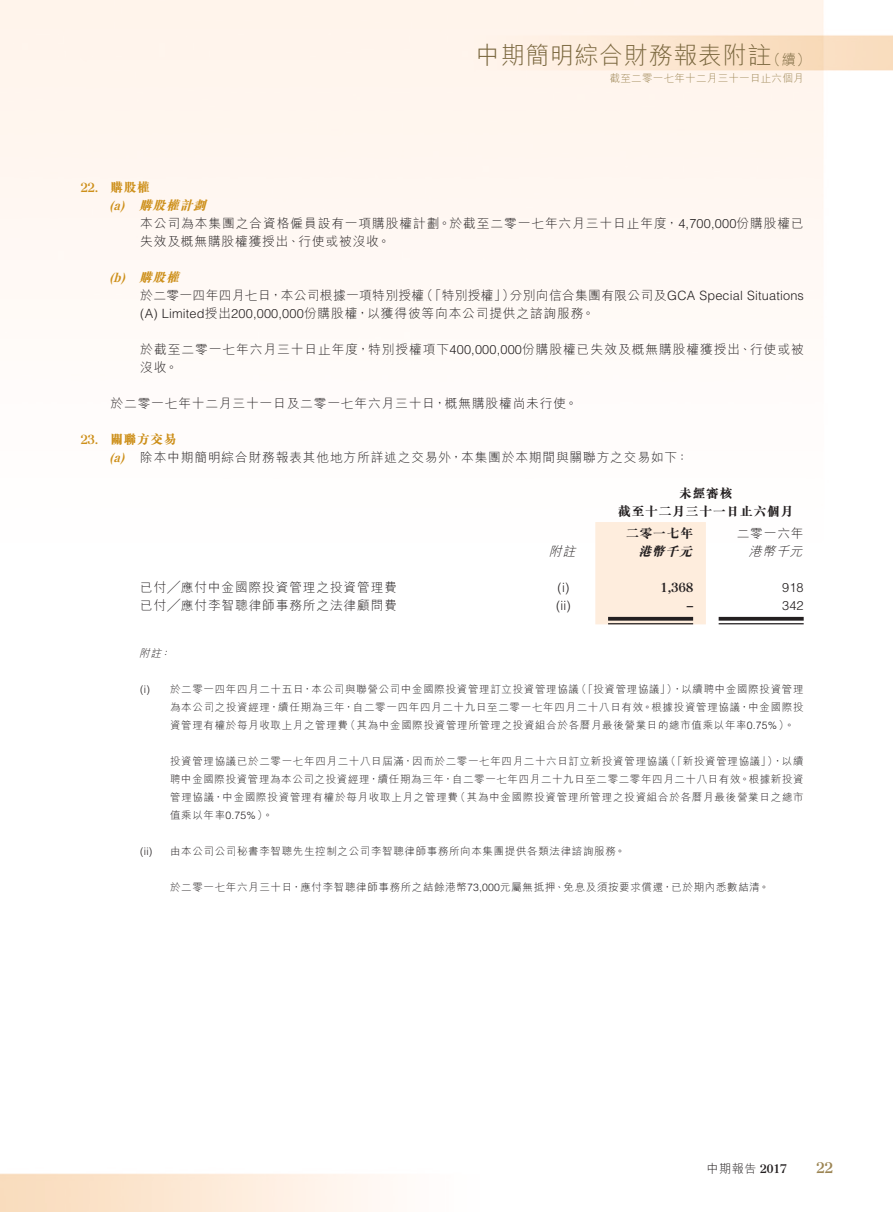
<style>
.page{position:relative;width:893px;height:1212px;background:#fff}
.page>*{position:absolute;margin:0;border:0;box-sizing:border-box;transform-origin:0 0}
.t1{font:300 24px "M Hei HK";letter-spacing:.03em;color:#79663d}
.t2{font:700 15px "Else NPL Std";color:#9b8452}
.t3{font:300 14.25px "M Hei HK";color:#79663d}
.Notes_section_body_t{font:300 12.75px/18px "M Hei HK";letter-spacing:.065em;color:#231f20}
.Notes_section_body_t-2{font:300 12.75px/18px "M Hei HK";letter-spacing:.045em;color:#231f20}
.Notes_section_body_t-3{font:300 12.75px "Helvetica LT Std";letter-spacing:.015em;color:#231f20}
.Notes_HD2{font:300 12.75px "M Hei HK";letter-spacing:.065em;color:#231f20}
.Notes_section_body_t-4{font:800 12.75px "M Sung HK";letter-spacing:.065em;color:#231f20}
.Notes_HD2-2{font:italic 700 12.75px "Else NPL Std";color:#cd8f19}
.Notes_HD1{font:800 12.75px "M Sung HK";letter-spacing:.045em;color:#cd8f19}
.Notes_HD2-3{font:italic 800 12.75px "M Sung HK";color:#cd8f19}
.Notes_HD1-2{font:700 12.75px "Else NPL Std";color:#cd8f19}
.Notes_section_body_t-5{font:italic 300 12.75px "M Hei HK";color:#231f20}
.Notes_section_body_t-6{font:700 12.75px "Else NPL Std";color:#231f20}
.Notes_section_body_t-7{font:italic 800 12.75px "M Sung HK";color:#231f20}
.t4{font:300 12px "M Hei HK";color:#231f20}
.Notes__small{font:300 10.5px/18px "M Hei HK";letter-spacing:.065em;color:#231f20}
.t5{font:300 10.5px "M Hei HK";letter-spacing:.03em;color:#9b8452}
.Notes__small-2{font:300 10.5px "Helvetica LT Std";color:#231f20}
.Notes__small-3{font:italic 300 10.5px "M Hei HK";color:#231f20}
.s1{font-family:"Helvetica LT Std"}
.s2{font-family:"M Hei HK"}
.s3{font-family:"Else NPL Std";font-weight:700}
</style>
<div class="page">
<img style="left:0;top:0;width:1px;height:1212px">
<div style="left:595px;top:522px;width:111px;height:102px;background:#feeddd"></div>
<svg style="left:608px;top:617px;width:85px;height:4px"></svg>
<hr style="left:608px;top:623px;width:85px;height:1px;background:#231f20">
<svg style="left:719px;top:617px;width:85px;height:4px"></svg>
<hr style="left:719px;top:623px;width:85px;height:1px;background:#231f20">
<h1 class="t1" style="left:476px;top:43px;width:297px">中期簡明綜合財務報表附註</h1>
<h3 class="t3" style="left:766px;top:53px;width:46px">（續(</h3>
<p class="t5" style="left:610px;top:73px;width:195px">截至二零一七年十二月三十一日止六個月</p>
<p class="Notes_HD1-2" style="left:81px;top:180px;width:19px">22.</p>
<p class="Notes_HD1-2" style="left:81px;top:432px;width:19px">23.</p>
<p class="Notes_HD1" style="left:111px;top:181px;width:41px">購股權</p>
<p class="Notes_HD2-2" style="left:109px;top:198px;width:21px">)a(</p>
<p class="Notes_HD2-2" style="left:109px;top:270px;width:22px">)b(</p>
<p class="Notes_HD2-3" style="left:139px;top:199px;width:72px">購股權計劃</p>
<p class="Notes_section_body_t" style="left:140px;top:214px;width:665px">本公司為本集團之合資格僱員設有一項購股權計劃。於截至二零一七年六月三十日止年度，<span class="s1">4,700,000</span>份購股權已失效及概無購股權獲授出、行使或被沒收。</p>
<p class="Notes_HD2-3" style="left:139px;top:271px;width:45px">購股權</p>
<p class="Notes_section_body_t" style="left:421px;top:286px;width:96px">（「特別授權」）</p>
<p class="Notes_section_body_t-3" style="left:510px;top:288px;width:296px"><span class="s2">分別向信合集團有限公司及</span>GCA Special Situations</p>
<p class="Notes_section_body_t-2" style="left:140px;top:286px;width:456px">於二零一四年四月七日，本公司根據一項特別授權<br><span class="s1">A( ) Limited</span>授出<span class="s1">200,000,000</span>份購股權，以獲得彼等向本公司提供之諮詢服務。</p>
<p class="Notes_section_body_t" style="left:140px;top:340px;width:665px">於截至二零一七年六月三十日止年度，特別授權項下<span class="s1">400,000,000</span>份購股權已失效及概無購股權獲授出、行使或被沒收。</p>
<p class="Notes_section_body_t" style="left:111px;top:394px;width:468px">於二零一七年十二月三十一日及二零一七年六月三十日，概無購股權尚未行使。</p>
<p class="Notes_HD1" style="left:111px;top:433px;width:67px">關聯方交易</p>
<p class="Notes_HD2-2" style="left:109px;top:450px;width:21px">)a(</p>
<p class="Notes_HD2" style="left:140px;top:451px;width:550px">除本中期簡明綜合財務報表其他地方所詳述之交易外，本集團於本期間與關聯方之交易如下：</p>
<p class="Notes_section_body_t" style="left:140px;top:578px;width:258px">已付╱應付中金國際投資管理之投資管理費</p>
<p class="Notes_section_body_t" style="left:140px;top:596px;width:258px">已付╱應付李智聰律師事務所之法律顧問費</p>
<p class="Notes__small-3" style="left:160px;top:648px;width:15px">：</p>
<p class="Notes__small-3" style="left:139px;top:648px;width:26px">附註</p>
<p class="Notes_section_body_t-4" style="left:679px;top:487px;width:55px">未經審核</p>
<p class="Notes_section_body_t-4" style="left:618px;top:505px;width:177px">截至十二月三十一日止六個月</p>
<p class="Notes_section_body_t" style="left:737px;top:524px;width:68px">二零一六年</p>
<p class="Notes_section_body_t-4" style="left:626px;top:527px;width:68px">二零一七年</p>
<p class="Notes_section_body_t-5" style="left:549px;top:545px;width:31px">附註</p>
<p class="Notes_section_body_t-7" style="left:638px;top:545px;width:58px">港幣千元</p>
<p class="Notes_section_body_t-5" style="left:749px;top:545px;width:58px">港幣千元</p>
<p class="Notes_section_body_t-3" style="left:558px;top:580px;width:13px">(i(</p>
<p class="Notes_section_body_t-6" style="left:661px;top:580px;width:34px">1,368</p>
<p class="Notes_section_body_t-3" style="left:782px;top:580px;width:23px">918</p>
<p class="Notes_section_body_t-3" style="left:556px;top:598px;width:16px">(i i(</p>
<p class="Notes_section_body_t-6" style="left:687px;top:598px;width:8px">–</p>
<p class="Notes_section_body_t-3" style="left:782px;top:598px;width:23px">342</p>
<p class="Notes__small-2" style="left:140px;top:683px;width:11px">)i(</p>
<p class="Notes__small-2" style="left:140px;top:845px;width:14px">)i i(</p>
<p class="Notes__small" style="left:672px;top:680px;width:133px">，以續聘中金國際投資管理</p>
<p class="Notes__small" style="left:576px;top:680px;width:103px">（「投資管理協議」）</p>
<p class="Notes__small" style="left:170px;top:680px;width:410px">於二零一四年四月二十五日，本公司與聯營公司中金國際投資管理訂立投資管理協議</p>
<p class="Notes__small" style="left:345px;top:698px;width:460px;text-indent:-175px">為本公司之投資經理，續任期為三年，自二零一四年四月二十九日至二零一七年四月二十八日有效。根據投資管理協議，中金國際投（其為中金國際投資管理所管理之投資組合於各曆月最後營業日的總市值乘以年率<span class="s1">0.75%</span> 。(</p>
<p class="Notes__small" style="left:170px;top:716px;width:179px">資管理有權於每月收取上月之管理費</p>
<p class="Notes__small" style="left:773px;top:752px;width:32px">，以續</p>
<p class="Notes__small" style="left:665px;top:752px;width:114px">（「新投資管理協議」）</p>
<p class="Notes__small" style="left:170px;top:752px;width:500px">投資管理協議已於二零一七年四月二十八日屆滿，因而於二零一七年四月二十六日訂立新投資管理協議</p>
<p class="Notes__small" style="left:170px;top:770px;width:635px">聘中金國際投資管理為本公司之投資經理，續任期為三年，自二零一七年四月二十九日至二零二零年四月二十八日有效。根據新投資</p>
<p class="Notes__small" style="left:455px;top:788px;width:350px">（其為中金國際投資管理所管理之投資組合於各曆月最後營業日之總市</p>
<p class="Notes__small" style="left:170px;top:788px;width:290px">管理協議，中金國際投資管理有權於每月收取上月之管理費值乘以年率<span class="s1">0.75%</span> 。(</p>
<p class="Notes__small" style="left:170px;top:842px;width:457px">由本公司公司秘書李智聰先生控制之公司李智聰律師事務所向本集團提供各類法律諮詢服務。</p>
<p class="Notes__small" style="left:170px;top:878px;width:601px">於二零一七年六月三十日，應付李智聰律師事務所之結餘港幣<span class="s1">73,000</span>元屬無抵押、免息及須按要求償還，已於期內悉數結清。</p>
<p class="t4" style="left:707px;top:1162px;width:81px">中期報告 <span class="s3">2017</span></p>
<h2 class="t2" style="left:816px;top:1158px;width:18px">22</h2>
</div>
